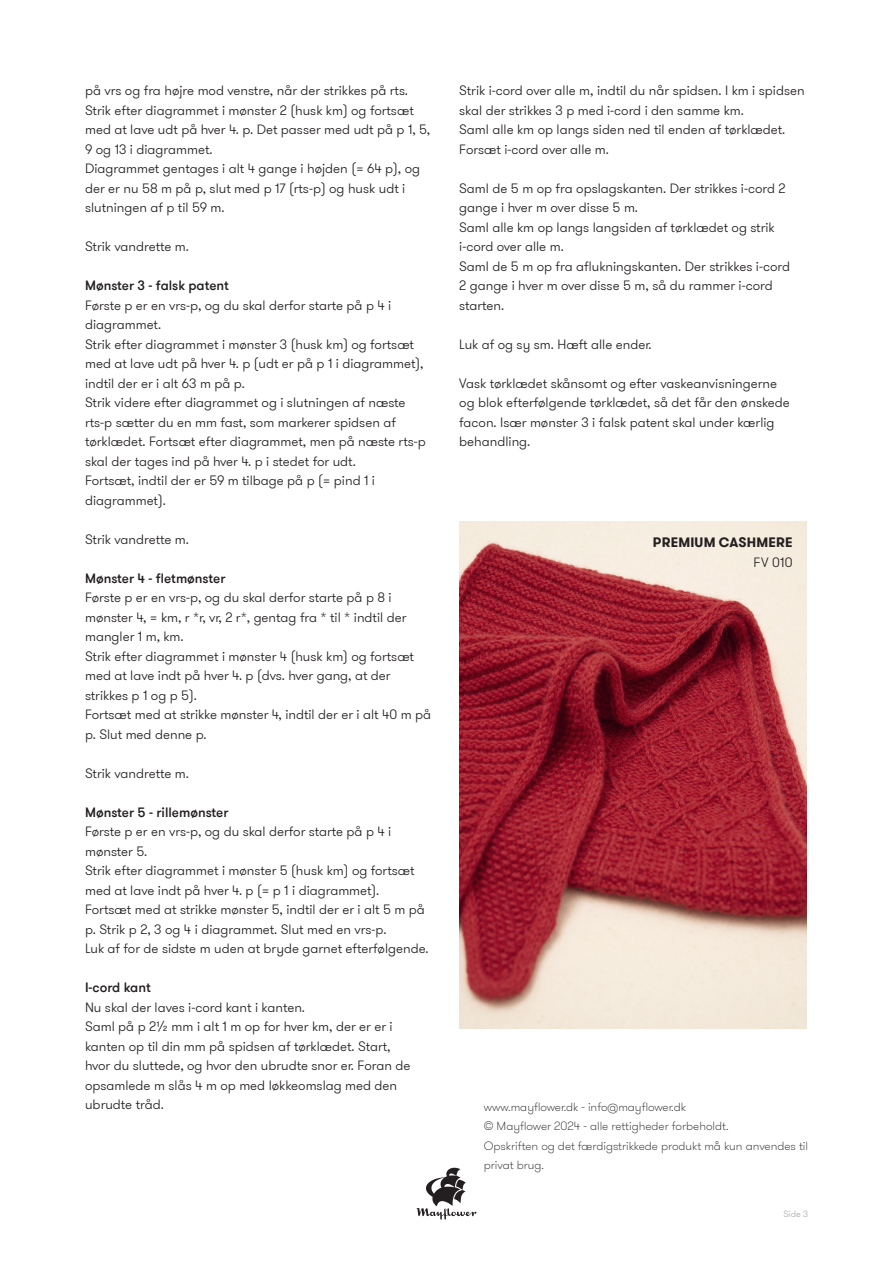
<style>
.page{position:relative;width:893px;height:1263px;background:#fff}
.page>*{position:absolute;margin:0;border:0;box-sizing:border-box;transform-origin:0 0}
.t1{font:300 13.5px/19.5px "GT Walsheim Pro";color:#231f20}
.t2{font:500 13.5px "GT Walsheim Pro";color:#231f20}
.t3{font:700 13.5px "GT Walsheim Pro";letter-spacing:.015em;color:#231f20}
.t4{font:100 12px/19.5px "GT Walsheim Pro";color:#231f20}
.t5{font:300 9px "GT Walsheim Pro";color:#a8a9ad}
</style>
<div class="page">
<svg style="left:417px;top:1168px;width:59px;height:51px"></svg>
<img style="left:459px;top:522px;width:348px;height:506px">
<p class="t1" style="left:85px;top:81px;width:324px">på vrs og fra højre mod venstre, når der strikkes på rts.</p>
<p class="t1" style="left:85px;top:101px;width:347px">Strik efter diagrammet i mønster 2 (husk km) og fortsæt med at lave udt på hver 4. p. Det passer med udt på p 1, 5,<br>9 og 13 i diagrammet.</p>
<p class="t1" style="left:85px;top:159px;width:337px">Diagrammet gentages i alt 4 gange i højden (= 64 p), og der er nu 58 m på p, slut med p 17 (rts-p) og husk udt i slutningen af p til 59 m.</p>
<p class="t1" style="left:85px;top:237px;width:105px">Strik vandrette m.</p>
<p class="t2" style="left:85px;top:277px;width:145px">Mønster 3 - falsk patent</p>
<p class="t1" style="left:85px;top:296px;width:308px">Første p er en vrs-p, og du skal derfor starte på p 4 i diagrammet.</p>
<p class="t1" style="left:85px;top:335px;width:340px">Strik efter diagrammet i mønster 3 (husk km) og fortsæt med at lave udt på hver 4. p (udt er på p 1 i diagrammet), indtil der er i alt 63 m på p.</p>
<p class="t1" style="left:85px;top:393px;width:342px">Strik videre efter diagrammet og i slutningen af næste rts-p sætter du en mm fast, som markerer spidsen af tørklædet. Fortsæt efter diagrammet, men på næste rts-p skal der tages ind på hver 4. p i stedet for udt.</p>
<p class="t1" style="left:85px;top:471px;width:292px">Fortsæt, indtil der er 59 m tilbage på p (= pind 1 i diagrammet).</p>
<p class="t1" style="left:85px;top:530px;width:105px">Strik vandrette m.</p>
<p class="t2" style="left:85px;top:569px;width:142px">Mønster 4 - fletmønster</p>
<p class="t1" style="left:85px;top:588px;width:323px">Første p er en vrs-p, og du skal derfor starte på p 8 i mønster 4, = km, r *r, vr, 2 r*, gentag fra * til * indtil der mangler 1 m, km.</p>
<p class="t1" style="left:85px;top:647px;width:330px">Strik efter diagrammet i mønster 4 (husk km) og fortsæt med at lave indt på hver 4. p (dvs. hver gang, at der strikkes p 1 og p 5).</p>
<p class="t1" style="left:85px;top:705px;width:348px">Fortsæt med at strikke mønster 4, indtil der er i alt 40 m på p. Slut med denne p.</p>
<p class="t1" style="left:85px;top:764px;width:105px">Strik vandrette m.</p>
<p class="t2" style="left:85px;top:803px;width:145px">Mønster 5 - rillemønster</p>
<p class="t1" style="left:85px;top:822px;width:308px">Første p er en vrs-p, og du skal derfor starte på p 4 i mønster 5.</p>
<p class="t1" style="left:85px;top:861px;width:331px">Strik efter diagrammet i mønster 5 (husk km) og fortsæt med at lave indt på hver 4. p (= p 1 i diagrammet).</p>
<p class="t1" style="left:85px;top:900px;width:341px">Fortsæt med at strikke mønster 5, indtil der er i alt 5 m på p. Strik p 2, 3 og 4 i diagrammet. Slut med en vrs-p.</p>
<p class="t1" style="left:85px;top:939px;width:345px">Luk af for de sidste m uden at bryde garnet efterfølgende.</p>
<p class="t2" style="left:85px;top:979px;width:67px">I-cord kant</p>
<p class="t1" style="left:85px;top:998px;width:221px">Nu skal der laves i-cord kant i kanten.</p>
<p class="t1" style="left:85px;top:1017px;width:327px">Saml på p 2½ mm i alt 1 m op for hver km, der er er i kanten op til din mm på spidsen af tørklædet. Start, hvor du sluttede, og hvor den ubrudte snor er. Foran de opsamlede m slås 4 m op med løkkeomslag med den ubrudte tråd.</p>
<p class="t1" style="left:459px;top:81px;width:347px">Strik i-cord over alle m, indtil du når spidsen. I km i spidsen skal der strikkes 3 p med i-cord i den samme km.</p>
<p class="t1" style="left:459px;top:120px;width:328px">Saml alle km op langs siden ned til enden af tørklædet.<br>Forsæt i-cord over alle m.</p>
<p class="t1" style="left:459px;top:179px;width:328px">Saml de 5 m op fra opslagskanten. Der strikkes i-cord 2 gange i hver m over disse 5 m.</p>
<p class="t1" style="left:459px;top:218px;width:317px">Saml alle km op langs langsiden af tørklædet og strik i-cord over alle m.</p>
<p class="t1" style="left:459px;top:257px;width:332px">Saml de 5 m op fra aflukningskanten. Der strikkes i-cord<br>2 gange i hver m over disse 5 m, så du rammer i-cord starten.</p>
<p class="t1" style="left:459px;top:335px;width:194px">Luk af og sy sm. Hæft alle ender.</p>
<p class="t1" style="left:459px;top:374px;width:332px">Vask tørklædet skånsomt og efter vaskeanvisningerne og blok efterfølgende tørklædet, så det får den ønskede facon. Især mønster 3 i falsk patent skal under kærlig behandling.</p>
<p class="t3" style="left:653px;top:534px;width:141px">PREMIUM CASHMERE</p>
<p class="t1" style="left:754px;top:553px;width:40px">FV 010</p>
<p class="t4" style="left:484px;top:1097px;width:204px">www.mayflower.dk - info@mayflower.dk</p>
<p class="t4" style="left:484px;top:1116px;width:246px">© Mayflower 2024 - alle rettigheder forbeholdt.</p>
<p class="t4" style="left:484px;top:1136px;width:326px">Opskriften og det færdigstrikkede produkt må kun anvendes til privat brug.</p>
<p class="t5" style="left:783px;top:1208px;width:26px">Side 3</p>
</div>
